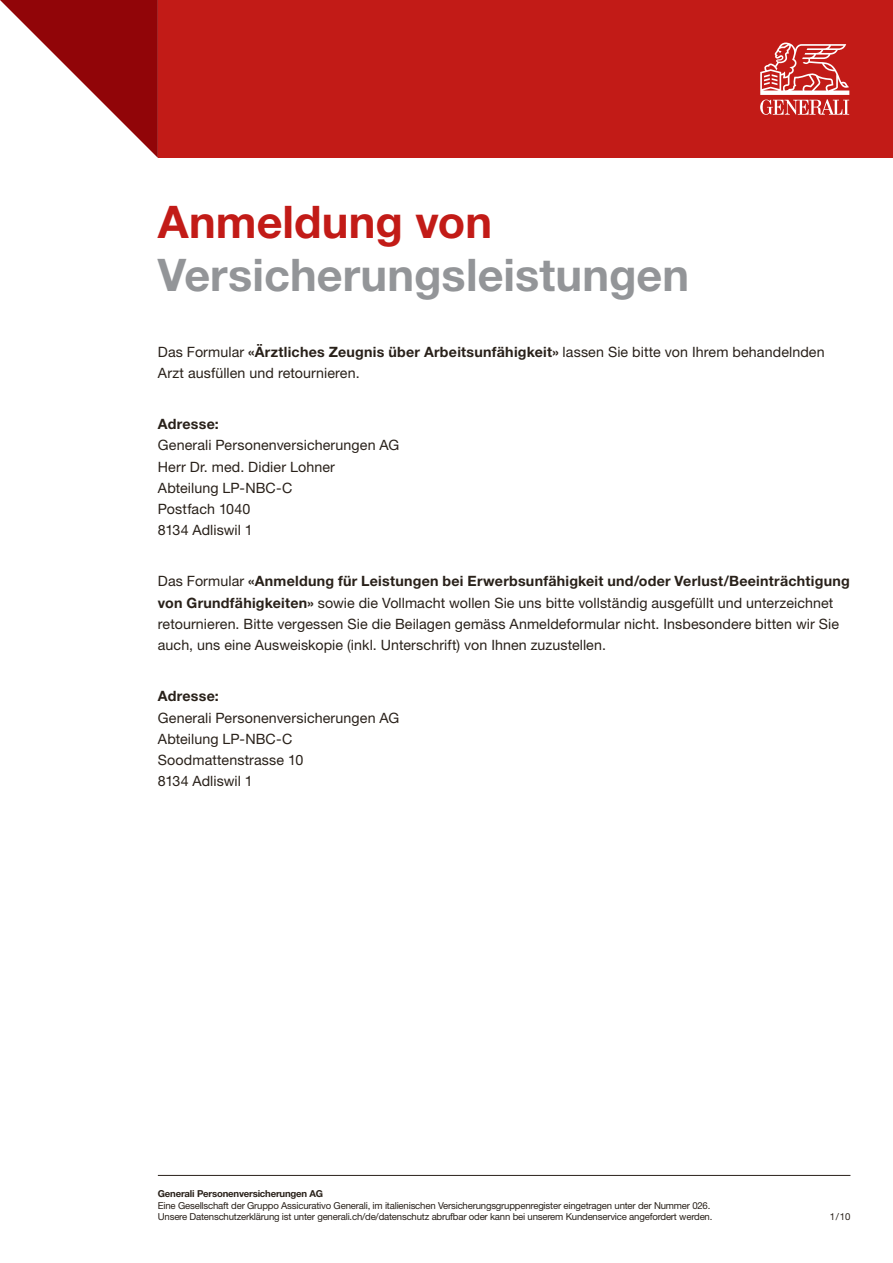
<style>
.page{position:relative;width:893px;height:1263px;background:#fff}
.page>*{position:absolute;margin:0;border:0;box-sizing:border-box;transform-origin:0 0}
.t1{font:700 45px "Helvetica Neue LT Std";color:#939598}
.t2{font:700 45px "Helvetica Neue LT Std";color:#c21b17}
.t3{font:14.25px/21.3px "Helvetica Neue LT Std";letter-spacing:.005em;color:#29211a}
.t4{font:700 14.25px "Helvetica Neue LT Std";letter-spacing:.015em;color:#29211a}
.t5{font:9.6px/11.7px "Helvetica Neue LT Std";letter-spacing:-.02em;color:#29211a}
.t6{font:700 9.6px "Helvetica Neue LT Std";letter-spacing:-.02em;color:#29211a}
.s1{font-weight:700}
</style>
<div class="page">
<div style="left:158px;top:0;width:735px;height:158px;background:#c21b17"></div>
<svg style="left:0;top:0;width:158px;height:158px"></svg>
<svg style="left:760px;top:43px;width:89px;height:72px"></svg>
<hr style="left:158px;top:1175px;width:692px;height:1px;background:#29211a">
<h1 class="t2" style="left:158px;top:194px;width:336px">Anmeldung von</h1>
<h1 class="t1" style="left:158px;top:247px;width:533px">Versicherungsleistungen</h1>
<p class="t3" style="left:158px;top:341px;width:668px">Das Formular <span class="s1">«Ärztliches Zeugnis über Arbeitsunfähigkeit»</span> lassen Sie bitte von Ihrem behandelnden<br>Arzt ausfüllen und retournieren.</p>
<p class="t4" style="left:158px;top:415px;width:63px">Adresse:</p>
<p class="t3" style="left:158px;top:434px;width:243px">Generali Personenversicherungen AG<br>Herr Dr. med. Didier Lohner<br>Abteilung LP-NBC-C<br>Postfach 1040<br>8134 Adliswil 1</p>
<p class="t3" style="left:158px;top:570px;width:693px">Das Formular <span class="s1">«Anmeldung für Leistungen bei Erwerbsunfähigkeit und/oder Verlust/Beeinträchtigung von Grundfähigkeiten»</span> sowie die Vollmacht wollen Sie uns bitte vollständig ausgefüllt und unterzeichnet retournieren. Bitte vergessen Sie die Beilagen gemäss Anmeldeformular nicht. Insbesondere bitten wir Sie auch, uns eine Ausweiskopie (inkl. Unterschrift) von Ihnen zuzustellen.</p>
<p class="t4" style="left:158px;top:687px;width:63px">Adresse:</p>
<p class="t3" style="left:158px;top:707px;width:243px">Generali Personenversicherungen AG<br>Abteilung LP-NBC-C<br>Soodmattenstrasse 10<br>8134 Adliswil 1</p>
<p class="t6" style="left:158px;top:1188px;width:167px">Generali Personenversicherungen AG</p>
<p class="t5" style="left:158px;top:1199px;width:556px">Eine Gesellschaft der Gruppo Assicurativo Generali, im italienischen Versicherungsgruppenregister eingetragen unter der Nummer 026.<br>Unsere Datenschutzerklärung ist unter generali.ch/de/datenschutz abrufbar oder kann bei unserem Kundenservice angefordert werden.</p>
<p class="t5" style="left:830px;top:1211px;width:22px">1/10</p>
</div>
